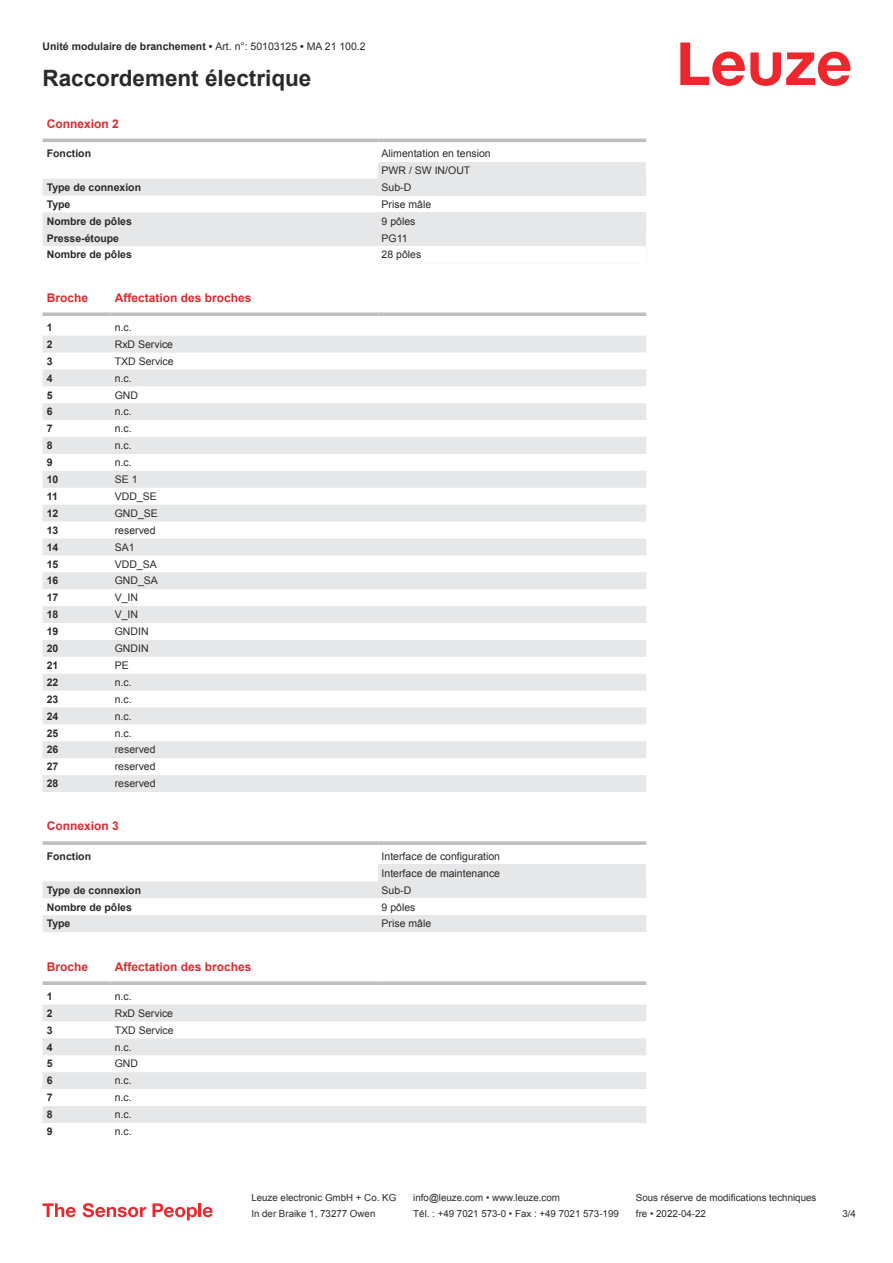
<style>
.page{position:relative;width:893px;height:1263px;background:#fff}
.page>*{position:absolute;margin:0;border:0;box-sizing:border-box;transform-origin:0 0}
.t1{font:700 22.5px "Arial";color:#2b292a}
.t2{font:700 12px "Arial";color:#db2a30}
.t3{font:10.5px/17px "Arial";color:#2b292a}
.t4{font:700 10.5px "Arial";color:#2b292a}
.t5{font:9.75px "Arial";color:#2b292a}
.s1{font-weight:400}
</style>
<div class="page">
<svg style="left:680px;top:43px;width:170px;height:43px"></svg>
<svg style="left:43px;top:138px;width:603px;height:1px"></svg>
<svg style="left:43px;top:179px;width:335px;height:67px;fill:#e6e7e9"></svg>
<hr style="left:43px;top:139px;width:335px;height:3px;background:#bdbfc1">
<hr style="left:378px;top:139px;width:268px;height:3px;background:#bdbfc1">
<div style="left:378px;top:162px;width:268px;height:17px;background:#e6e7e9"></div>
<div style="left:378px;top:179px;width:268px;height:17px;background:#e6e7e9"></div>
<div style="left:378px;top:212px;width:268px;height:17px;background:#e6e7e9"></div>
<div style="left:378px;top:229px;width:268px;height:17px;background:#e6e7e9"></div>
<svg style="left:43px;top:336px;width:603px;height:456px;fill:#ebeced"></svg>
<svg style="left:43px;top:312px;width:68px;height:4px"></svg>
<svg style="left:111px;top:312px;width:267px;height:4px"></svg>
<svg style="left:378px;top:312px;width:268px;height:4px"></svg>
<svg style="left:43px;top:881px;width:335px;height:51px"></svg>
<svg style="left:43px;top:841px;width:335px;height:4px"></svg>
<svg style="left:378px;top:841px;width:268px;height:4px"></svg>
<div style="left:378px;top:864px;width:268px;height:17px;background:#e6e7e9"></div>
<div style="left:378px;top:881px;width:268px;height:17px;background:#e6e7e9"></div>
<div style="left:378px;top:915px;width:268px;height:17px;background:#e6e7e9"></div>
<svg style="left:43px;top:1004px;width:603px;height:119px;fill:#e6e7e9"></svg>
<svg style="left:43px;top:981px;width:68px;height:4px"></svg>
<svg style="left:111px;top:981px;width:267px;height:4px"></svg>
<svg style="left:378px;top:981px;width:268px;height:4px"></svg>
<svg style="left:43px;top:1203px;width:33px;height:14px"></svg>
<svg style="left:83px;top:1203px;width:63px;height:14px"></svg>
<svg style="left:153px;top:1203px;width:44px;height:17px"></svg>
<hr style="left:198px;top:1203px;width:3px;height:14px;background:#ed272d">
<svg style="left:203px;top:1207px;width:10px;height:10px"></svg>
<p class="t4" style="left:43px;top:43px;width:325px">Unité modulaire de branchement • <span class="s1">Art. n°: 50103125</span> • <span class="s1">MA 21 100.2</span></p>
<h1 class="t1" style="left:43px;top:70px;width:270px">Raccordement électrique</h1>
<p class="t2" style="left:47px;top:119px;width:74px">Connexion 2</p>
<p class="t4" style="left:47px;top:149px;width:46px">Fonction</p>
<p class="t3" style="left:382px;top:146px;width:111px">Alimentation en tension<br>PWR / SW IN/OUT</p>
<p class="t4" style="left:47px;top:183px;width:96px">Type de connexion</p>
<p class="t3" style="left:382px;top:180px;width:31px">Sub-D</p>
<p class="t4" style="left:47px;top:200px;width:25px">Type</p>
<p class="t3" style="left:382px;top:197px;width:51px">Prise mâle</p>
<p class="t4" style="left:47px;top:217px;width:87px">Nombre de pôles</p>
<p class="t3" style="left:382px;top:213px;width:35px">9 pôles</p>
<p class="t4" style="left:47px;top:234px;width:74px">Presse-étoupe</p>
<p class="t3" style="left:382px;top:230px;width:28px">PG11</p>
<p class="t4" style="left:47px;top:251px;width:87px">Nombre de pôles</p>
<p class="t3" style="left:382px;top:247px;width:41px">28 pôles</p>
<p class="t2" style="left:47px;top:293px;width:43px">Broche</p>
<p class="t2" style="left:115px;top:293px;width:138px">Affectation des broches</p>
<p class="t4" style="left:47px;top:323px;width:7px">1</p>
<p class="t3" style="left:115px;top:320px;width:18px">n.c.</p>
<p class="t4" style="left:47px;top:340px;width:7px">2</p>
<p class="t3" style="left:115px;top:337px;width:60px">RxD Service</p>
<p class="t4" style="left:47px;top:357px;width:7px">3</p>
<p class="t3" style="left:115px;top:354px;width:60px">TXD Service</p>
<p class="t4" style="left:47px;top:374px;width:7px">4</p>
<p class="t3" style="left:115px;top:370px;width:18px">n.c.</p>
<p class="t4" style="left:47px;top:391px;width:7px">5</p>
<p class="t3" style="left:115px;top:387px;width:25px">GND</p>
<p class="t4" style="left:47px;top:408px;width:7px">6</p>
<p class="t3" style="left:115px;top:404px;width:18px">n.c.</p>
<p class="t4" style="left:47px;top:425px;width:7px">7</p>
<p class="t3" style="left:115px;top:421px;width:18px">n.c.</p>
<p class="t4" style="left:47px;top:442px;width:7px">8</p>
<p class="t3" style="left:115px;top:438px;width:18px">n.c.</p>
<p class="t4" style="left:47px;top:458px;width:7px">9</p>
<p class="t3" style="left:115px;top:455px;width:18px">n.c.</p>
<p class="t4" style="left:47px;top:475px;width:13px">10</p>
<p class="t3" style="left:115px;top:472px;width:24px">SE 1</p>
<p class="t4" style="left:47px;top:492px;width:13px">11</p>
<p class="t3" style="left:115px;top:489px;width:44px">VDD_SE</p>
<p class="t4" style="left:47px;top:509px;width:13px">12</p>
<p class="t3" style="left:115px;top:506px;width:45px">GND_SE</p>
<p class="t4" style="left:47px;top:526px;width:13px">13</p>
<p class="t3" style="left:115px;top:522px;width:42px">reserved</p>
<p class="t4" style="left:47px;top:543px;width:13px">14</p>
<p class="t3" style="left:115px;top:539px;width:21px">SA1</p>
<p class="t4" style="left:47px;top:560px;width:13px">15</p>
<p class="t3" style="left:115px;top:556px;width:44px">VDD_SA</p>
<p class="t4" style="left:47px;top:577px;width:13px">16</p>
<p class="t3" style="left:115px;top:573px;width:45px">GND_SA</p>
<p class="t4" style="left:47px;top:594px;width:13px">17</p>
<p class="t3" style="left:115px;top:590px;width:25px">V_IN</p>
<p class="t4" style="left:47px;top:611px;width:13px">18</p>
<p class="t3" style="left:115px;top:607px;width:25px">V_IN</p>
<p class="t4" style="left:47px;top:627px;width:13px">19</p>
<p class="t3" style="left:115px;top:624px;width:35px">GNDIN</p>
<p class="t4" style="left:47px;top:644px;width:13px">20</p>
<p class="t3" style="left:115px;top:641px;width:35px">GNDIN</p>
<p class="t4" style="left:47px;top:661px;width:13px">21</p>
<p class="t3" style="left:115px;top:658px;width:16px">PE</p>
<p class="t4" style="left:47px;top:678px;width:13px">22</p>
<p class="t3" style="left:115px;top:675px;width:18px">n.c.</p>
<p class="t4" style="left:47px;top:695px;width:13px">23</p>
<p class="t3" style="left:115px;top:691px;width:18px">n.c.</p>
<p class="t4" style="left:47px;top:712px;width:13px">24</p>
<p class="t3" style="left:115px;top:708px;width:18px">n.c.</p>
<p class="t4" style="left:47px;top:729px;width:13px">25</p>
<p class="t3" style="left:115px;top:725px;width:18px">n.c.</p>
<p class="t4" style="left:47px;top:746px;width:13px">26</p>
<p class="t3" style="left:115px;top:742px;width:42px">reserved</p>
<p class="t4" style="left:47px;top:763px;width:13px">27</p>
<p class="t3" style="left:115px;top:759px;width:42px">reserved</p>
<p class="t4" style="left:47px;top:780px;width:13px">28</p>
<p class="t3" style="left:115px;top:776px;width:42px">reserved</p>
<p class="t2" style="left:47px;top:822px;width:74px">Connexion 3</p>
<p class="t4" style="left:47px;top:852px;width:46px">Fonction</p>
<p class="t3" style="left:382px;top:848px;width:120px">Interface de configuration<br>Interface de maintenance</p>
<p class="t4" style="left:47px;top:886px;width:96px">Type de connexion</p>
<p class="t3" style="left:382px;top:882px;width:31px">Sub-D</p>
<p class="t4" style="left:47px;top:903px;width:87px">Nombre de pôles</p>
<p class="t3" style="left:382px;top:899px;width:35px">9 pôles</p>
<p class="t4" style="left:47px;top:920px;width:25px">Type</p>
<p class="t3" style="left:382px;top:916px;width:51px">Prise mâle</p>
<p class="t2" style="left:47px;top:962px;width:43px">Broche</p>
<p class="t2" style="left:115px;top:962px;width:138px">Affectation des broches</p>
<p class="t4" style="left:47px;top:992px;width:7px">1</p>
<p class="t3" style="left:115px;top:989px;width:18px">n.c.</p>
<p class="t4" style="left:47px;top:1009px;width:7px">2</p>
<p class="t3" style="left:115px;top:1005px;width:60px">RxD Service</p>
<p class="t4" style="left:47px;top:1026px;width:7px">3</p>
<p class="t3" style="left:115px;top:1022px;width:60px">TXD Service</p>
<p class="t4" style="left:47px;top:1043px;width:7px">4</p>
<p class="t3" style="left:115px;top:1039px;width:18px">n.c.</p>
<p class="t4" style="left:47px;top:1060px;width:7px">5</p>
<p class="t3" style="left:115px;top:1056px;width:25px">GND</p>
<p class="t4" style="left:47px;top:1077px;width:7px">6</p>
<p class="t3" style="left:115px;top:1073px;width:18px">n.c.</p>
<p class="t4" style="left:47px;top:1094px;width:7px">7</p>
<p class="t3" style="left:115px;top:1090px;width:18px">n.c.</p>
<p class="t4" style="left:47px;top:1110px;width:7px">8</p>
<p class="t3" style="left:115px;top:1107px;width:18px">n.c.</p>
<p class="t4" style="left:47px;top:1127px;width:7px">9</p>
<p class="t3" style="left:115px;top:1124px;width:18px">n.c.</p>
<p class="t5" style="left:251px;top:1194px;width:146px">Leuze electronic GmbH + Co. KG</p>
<p class="t5" style="left:413px;top:1194px;width:148px">info@leuze.com • www.leuze.com</p>
<p class="t5" style="left:636px;top:1194px;width:182px">Sous réserve de modifications techniques</p>
<p class="t5" style="left:251px;top:1210px;width:126px">In der Braike 1, 73277 Owen</p>
<p class="t5" style="left:413px;top:1210px;width:207px">Tél. : +49 7021 573-0 • Fax : +49 7021 573-199</p>
<p class="t5" style="left:636px;top:1210px;width:72px">fre • 2022-04-22</p>
<p class="t5" style="left:842px;top:1210px;width:15px">3 /4</p>
</div>
